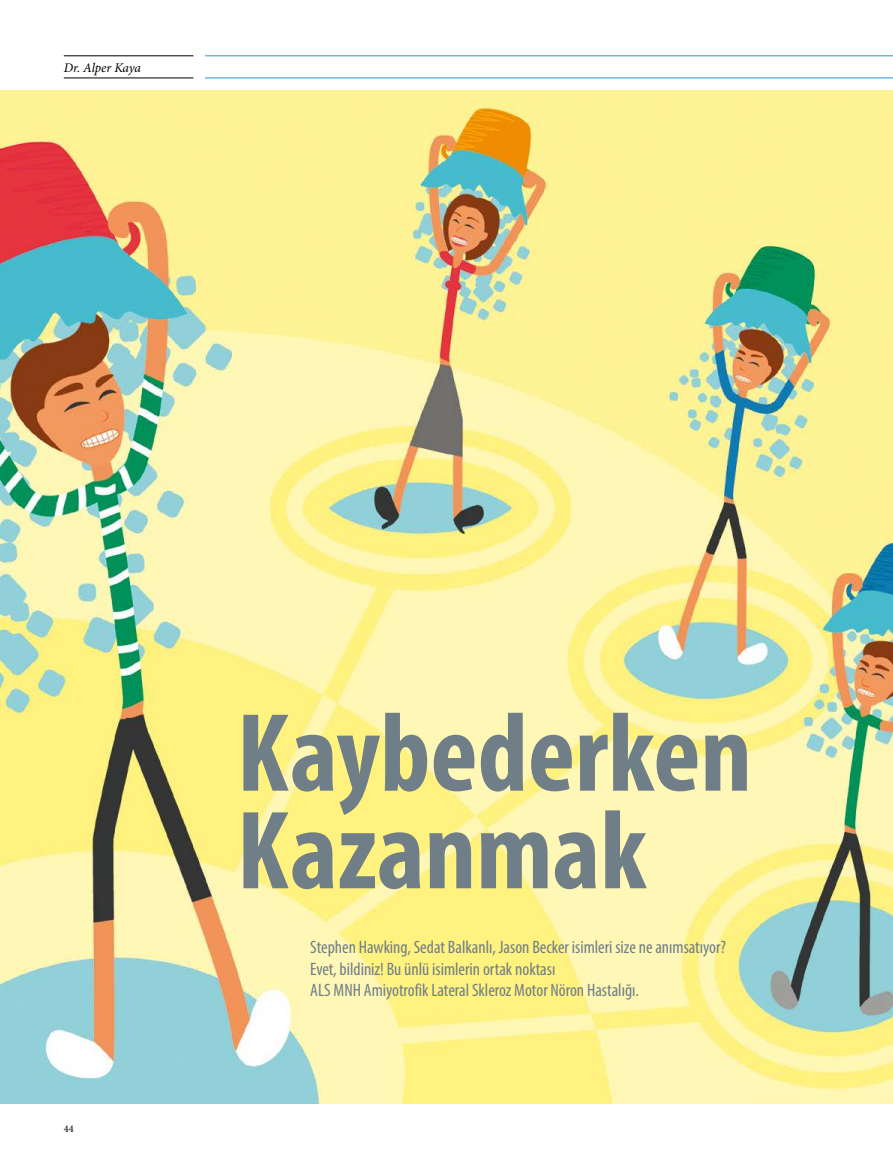
<style>
.page{position:relative;width:893px;height:1170px;background:#fff}
.page>*{position:absolute;margin:0;border:0;box-sizing:border-box;transform-origin:0 0}
.t1{font:700 condensed 112.5px/97.5px "Myriad Pro";color:#707e87}
.t2{font:condensed 18px/21.6px "Myriad Pro";color:#707e87}
.t3{font:italic 13.2px "Minion Pro";letter-spacing:-.005em;color:#000}
.t4{font:10.35px "Minion Pro";color:#000}
</style>
<div class="page">
<img style="left:0;top:91px;width:893px;height:1012px">
<hr style="left:205px;top:78px;width:688px;height:1px;background:#2699d1">
<hr style="left:205px;top:56px;width:688px;height:1px;background:#2699d1">
<hr style="left:64px;top:78px;width:129px;height:1px;background:#000">
<hr style="left:64px;top:56px;width:129px;height:1px;background:#000">
<p class="t3" style="left:64px;top:58px;width:79px">Dr. Alper Kaya</p>
<p class="t4" style="left:64px;top:1121px;width:11px">44</p>
<h1 class="t1" style="left:237px;top:702px;width:517px">Kaybederken<br>Kazanmak</h1>
<p class="t2" style="left:310px;top:935px;width:417px">Stephen Hawking, Sedat Balkanlı, Jason Becker isimleri size ne anımsatıyor?<br>Evet, bildiniz! Bu ünlü isimlerin ortak noktası<br>ALS MNH Amiyotrofik Lateral Skleroz Motor Nöron Hastalığı.</p>
</div>
